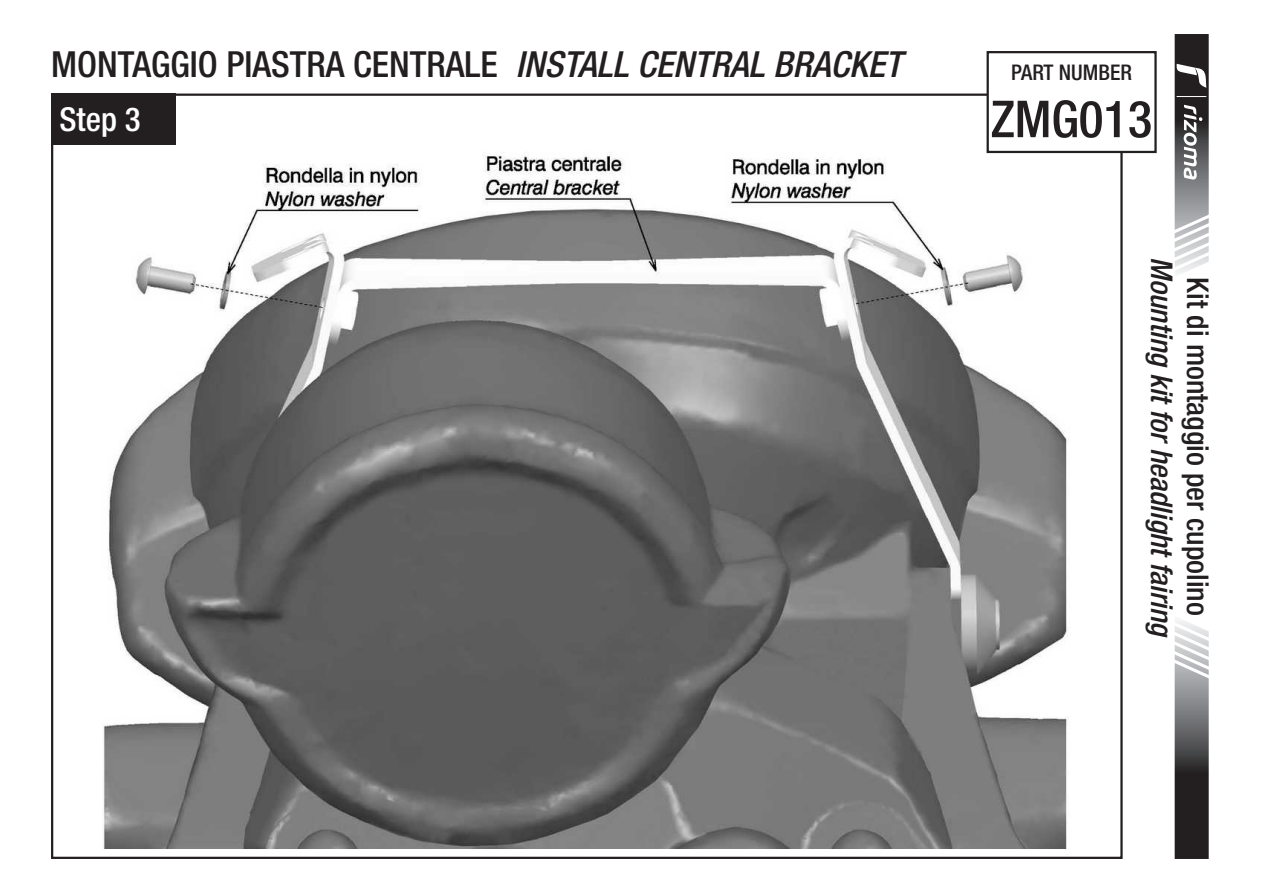
<style>
.page{position:relative;width:1263px;height:893px;background:#fff}
.page>*{position:absolute;margin:0;border:0;box-sizing:border-box;transform-origin:0 0}
.t1{font:500 condensed 51px "Helvetica Neue LT Std";color:#231f20}
.t2{font:500 condensed 36px "Helvetica Neue LT Std";color:#231f20}
.t3{font:500 condensed 33px "Helvetica Neue LT Std";color:#fff}
.t4{font:italic 500 condensed 30px "Helvetica Neue LT Std";color:#231f20}
.t5{font:500 condensed 30px "Helvetica Neue LT Std";color:#231f20}
.t6{font:500 condensed 21.6px "Helvetica Neue LT Std";color:#231f20}
.s1{font-style:italic}
</style>
<div class="page">
<img style="left:103px;top:104px;width:1010px;height:744px">
<div style="left:51px;top:94px;width:124px;height:51px;background:#231f20"></div>
<svg style="left:1174px;top:620px;width:35px;height:239px;background:#706f70"></svg>
<svg style="left:1174px;top:34px;width:35px;height:240px"></svg>
<div style="left:988px;top:52px;width:167px;height:100px;background:#fff"></div>
<div style="left:986px;top:51px;width:171px;height:102px;border:2px solid #231f20"></div>
<p class="t2" style="left:51px;top:42px;width:852px">MONTAGGIO PIASTRA CENTRALE <span class="s1">INSTALL CENTRAL BRACKET</span></p>
<p class="t3" style="left:60px;top:99px;width:83px">Step 3</p>
<h1 class="t1" style="left:991px;top:89px;width:163px">ZMG013</h1>
<p class="t6" style="left:1011px;top:59px;width:122px">PART NUMBER</p>
<p class="t4" style="left:1180px;top:257px;width:382px;rotate:90deg">Mounting kit for headlight fairing</p>
<p class="t5" style="left:1216px;top:277px;width:340px;rotate:90deg">Kit di montaggio per cupolino</p>
</div>
